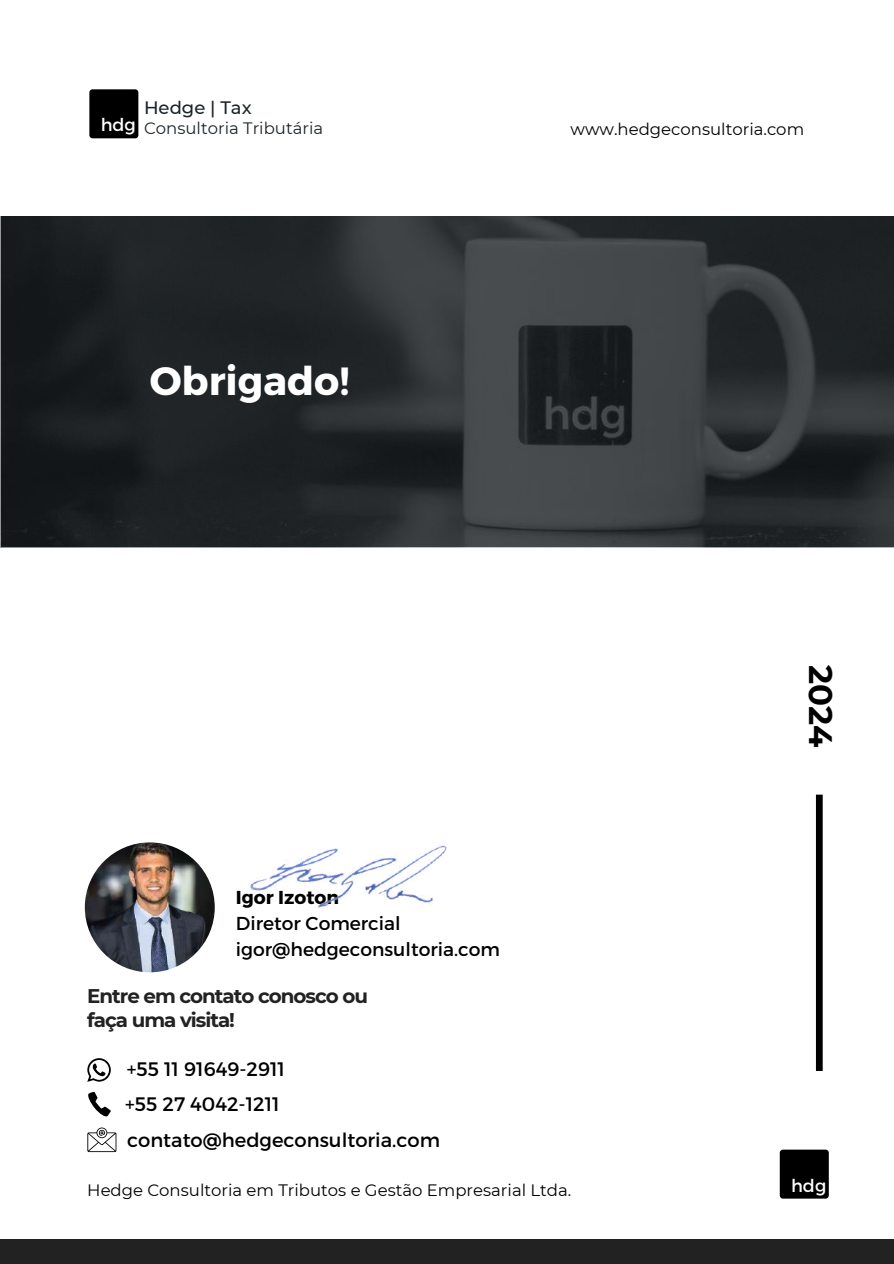
<style>
.page{position:relative;width:894px;height:1264px;background:#fff}
.page>*{position:absolute;margin:0;border:0;box-sizing:border-box;transform-origin:0 0}
.t1{font:700 39.45px "Montserrat";color:#fff}
.t2{font:700 32.4px "Montserrat";color:#000}
.t3{font:700 19.8px/23.7px "Montserrat";letter-spacing:-.05em;color:#222}
.t4{font:19.5px "Montserrat";color:#000}
.t5{font:18.75px/26px "Montserrat";color:#000}
.t6{font:700 18.75px "Montserrat";color:#000}
.t7{font:500 18px "Montserrat";color:#1c2327}
.t8{font:17.7px "Montserrat";color:#fff}
.t9{font:16.5px "Montserrat";color:#000}
.t10{font:16.5px "Montserrat";color:#1c2327}
</style>
<div class="page">
<div style="left:0;top:1239px;width:893px;height:24px;background:#222"></div>
<svg style="left:88px;top:1091px;width:23px;height:26px"></svg>
<svg style="left:87px;top:1058px;width:24px;height:23px"></svg>
<svg style="left:87px;top:1127px;width:29px;height:25px"></svg>
<div style="left:89px;top:89px;width:49px;height:49px;background:#000;border-radius:3px"></div>
<img style="left:0;top:216px;width:893px;height:331px">
<div style="left:779px;top:1149px;width:49px;height:49px;background:#000;border-radius:3px"></div>
<div style="left:815px;top:794px;width:7px;height:276px;background:#000"></div>
<img style="left:85px;top:842px;width:130px;height:130px;border-radius:50%">
<img style="left:250px;top:845px;width:196px;height:63px">
<p class="t8" style="left:101px;top:113px;width:37px">hdg</p>
<p class="t7" style="left:144px;top:97px;width:109px">Hedge | Tax</p>
<p class="t10" style="left:144px;top:118px;width:181px">Consultoria Tributária</p>
<h1 class="t1" style="left:150px;top:355px;width:201px">Obrigado!</h1>
<p class="t9" style="left:570px;top:118px;width:235px">www.hedgeconsultoria.com</p>
<p class="t6" style="left:236px;top:885px;width:105px">Igor Izoton</p>
<p class="t5" style="left:236px;top:909px;width:265px">Diretor Comercial igor@hedgeconsultoria.com</p>
<p class="t3" style="left:87px;top:983px;width:282px">Entre em contato conosco ou faça uma visita!</p>
<p class="t4" style="left:127px;top:1056px;width:160px">+55 11 91649-2911</p>
<p class="t4" style="left:125px;top:1091px;width:156px">+55 27 4042-1211</p>
<p class="t4" style="left:127px;top:1126px;width:314px">contato@hedgeconsultoria.com</p>
<h2 class="t2" style="left:840px;top:664px;width:84px;rotate:90deg">2024</h2>
<p class="t9" style="left:87px;top:1179px;width:485px">Hedge Consultoria em Tributos e Gestão Empresarial Ltda.</p>
<p class="t8" style="left:790px;top:1173px;width:37px">hdg</p>
</div>
